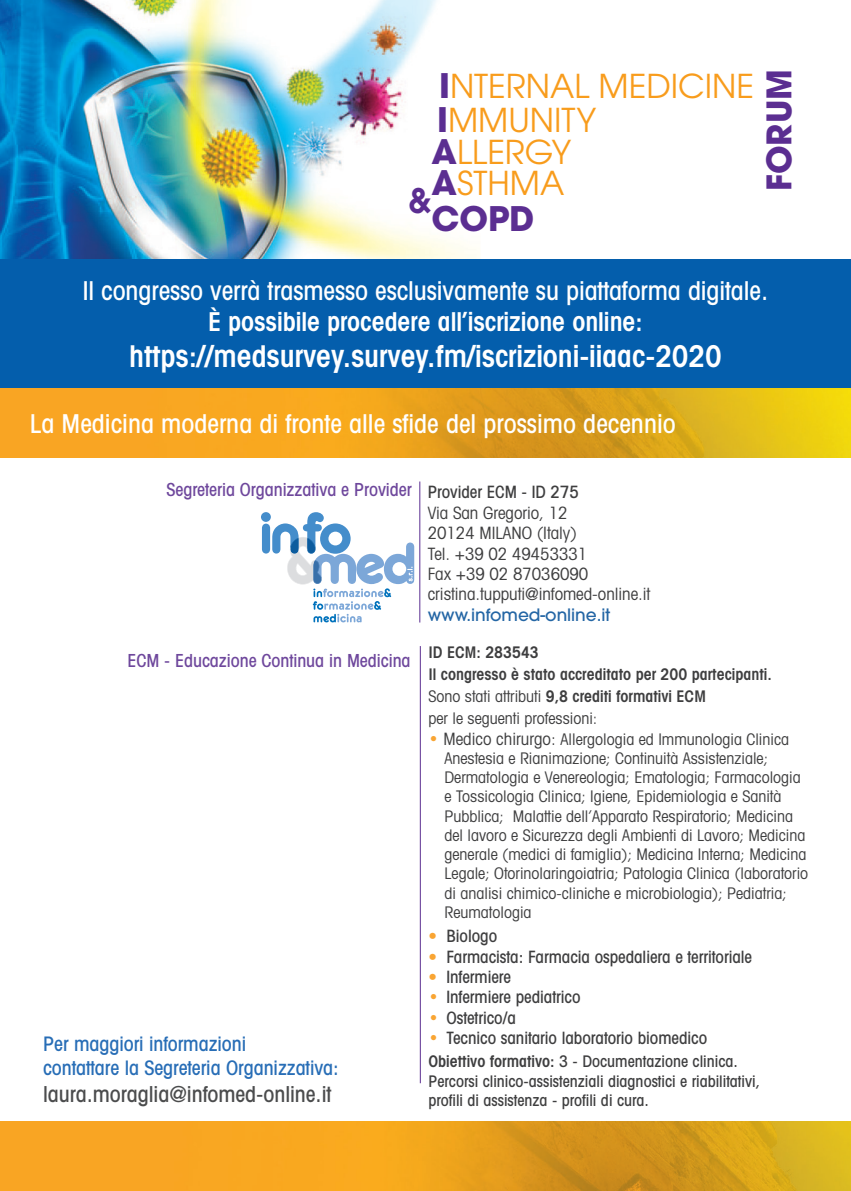
<style>
.page{position:relative;width:851px;height:1191px;background:#fff}
.page>*{position:absolute;margin:0;border:0;box-sizing:border-box;transform-origin:0 0}
.t1{font:700 33.6px "Avant Garde";color:#5b2e91}
.t2{font:600 33.6px "Avant Gar Got Itc LCE";color:#5b2e91}
.t3{font:32.8px/31.8px "Avant Gar Got Itc LCE";color:#f89c1c}
.t4{font:600 condensed 30px "Avant Garde";letter-spacing:-.005em;color:#fff}
.t5{font:500 condensed 26px "Avant Garde";letter-spacing:-.005em;color:#fff}
.t6{font:600 condensed 26px "Avant Garde";letter-spacing:-.005em;color:#fff}
.t7{font:500 condensed 22px "Avant Garde";letter-spacing:-.005em;color:#4b4c4d}
.t8{font:500 condensed 20px/24px "Avant Garde";letter-spacing:-.005em;color:#276db6}
.t9{font:500 condensed 18px "Avant Garde";letter-spacing:-.005em;color:#6e479c}
.t10{font:500 condensed 17px "Avant Garde";letter-spacing:-.005em;color:#3e3e3f}
.t11{font:condensed 17px/20.4px "Avant Garde";letter-spacing:-.005em;color:#3e3e3f}
.t12{font:500 17px "Avant Garde";letter-spacing:-.005em;color:#2466a5}
.t13{font:condensed 16px/19.2px "Avant Garde";color:#3e3e3f}
.t14{font:500 condensed 16px/19.2px "Avant Garde";color:#3e3e3f}
.t15{font:600 condensed 16px/22px "Avant Garde";color:#3e3e3f}
.s1{font-family:"Avant Garde";font-weight:700;font-size:33.6px;color:#5b2e91}
.s2{font-weight:400}
.s3{font-stretch:normal;font-size:17px;color:#f9a533}
.s4{font-size:17px}
.s5{color:#f9a533}
.s6{font-weight:400;font-stretch:normal;color:#f9a533}
.s7{font-weight:600}
</style>
<div class="page">
<img style="left:0;top:0;width:480px;height:259px">
<div style="left:0;top:259px;width:850px;height:134px;background:#045eac"></div>
<img style="left:0;top:388px;width:850px;height:70px">
<hr style="left:419px;top:481px;width:1px;height:141px;background:#5b2e91">
<svg style="left:261px;top:512px;width:153px;height:110px"></svg>
<hr style="left:420px;top:646px;width:1px;height:437px;background:#5b2e91">
<img style="left:0;top:1121px;width:850px;height:70px">
<h2 class="t3" style="left:439px;top:70px;width:316px"><span class="s1">I</span>NTERNAL MEDICINE</h2>
<h2 class="t3" style="left:431px;top:104px;width:166px"><span class="s1">I</span>MMUNITY<br><span class="s1">A</span>LLERGY<br><span class="s1">A</span>STHMA</h2>
<h1 class="t1" style="left:431px;top:197px;width:104px">COPD</h1>
<h1 class="t2" style="left:408px;top:179px;width:24px">&amp;</h1>
<h1 class="t1" style="left:757px;top:191px;width:124px;rotate:-90deg">FORUM</h1>
<h3 class="t5" style="left:83px;top:274px;width:687px">Il congresso verrà trasmesso esclusivamente su piattaforma digitale.</h3>
<h3 class="t6" style="left:208px;top:306px;width:436px">È possibile procedere all’iscrizione online:</h3>
<h3 class="t4" style="left:129px;top:338px;width:594px">https://medsurvey.survey.fm/iscrizioni-iiaac-2020</h3>
<h3 class="t5" style="left:30px;top:407px;width:647px">La Medicina moderna di fronte alle sfide del prossimo decennio</h3>
<p class="t9" style="left:166px;top:478px;width:414px">Segreteria Organizzativa e Provider <sub>Provider</sub> <sub>ECM</sub> <sub>-</sub> <sub>ID</sub> <sub>275</sub></p>
<p class="t11" style="left:427px;top:502px;width:224px">Via San Gregorio, 12<br>20124 MILANO (Italy)<br>Tel. +39 02 49453331<br>Fax +39 02 87036090 cristina.tupputi@infomed-online.it</p>
<p class="t12" style="left:427px;top:604px;width:184px">www.infomed-online.it</p>
<p class="t9" style="left:127px;top:649px;width:285px">ECM - Educazione Continua in Medicina</p>
<p class="t15" style="left:428px;top:641px;width:345px">ID ECM: 283543<br>Il congresso è stato accreditato per 200 partecipanti.<br><span class="s2">Sono stati attributi</span> 9,8 crediti formativi ECM<br><span class="s2">per le seguenti professioni:</span></p>
<p class="t13" style="left:444px;top:729px;width:365px;text-indent:-16px"><span class="s3">•</span> <span class="s4">Medico chirurgo:</span> Allergologia ed Immunologia Clinica Anestesia e Rianimazione; Continuità Assistenziale; Dermatologia e Venereologia; Ematologia; Farmacologia e Tossicologia Clinica; Igiene, Epidemiologia e Sanità Pubblica; Malattie dell’Apparato Respiratorio; Medicina del lavoro e Sicurezza degli Ambienti di Lavoro; Medicina generale (medici di famiglia); Medicina Interna; Medicina Legale; Otorinolaringoiatria; Patologia Clinica (laboratorio di analisi chimico-cliniche e microbiologia); Pediatria; Reumatologia</p>
<p class="t10" style="left:428px;top:925px;width:70px"><span class="s5">•</span> Biologo</p>
<p class="t10" style="left:428px;top:946px;width:325px"><span class="s5">•</span> Farmacista: Farmacia ospedaliera e territoriale</p>
<p class="t10" style="left:428px;top:966px;width:84px"><span class="s5">•</span> Infermiere</p>
<p class="t10" style="left:428px;top:986px;width:153px"><span class="s6">•</span> Infermiere pediatrico</p>
<p class="t10" style="left:428px;top:1007px;width:89px"><span class="s6">•</span> Ostetrico/a</p>
<p class="t10" style="left:428px;top:1027px;width:280px"><span class="s6">•</span> Tecnico sanitario laboratorio biomedico</p>
<p class="t14" style="left:428px;top:1051px;width:333px"><span class="s7">Obiettivo formativo:</span> 3 - Documentazione clinica.<br>Percorsi clinico-assistenziali diagnostici e riabilitativi, profili di assistenza - profili di cura.</p>
<p class="t8" style="left:43px;top:1031px;width:297px">Per maggiori informazioni<br>contattare la Segreteria Organizzativa:</p>
<h3 class="t7" style="left:43px;top:1080px;width:290px">laura.moraglia@infomed-online.it</h3>
</div>
